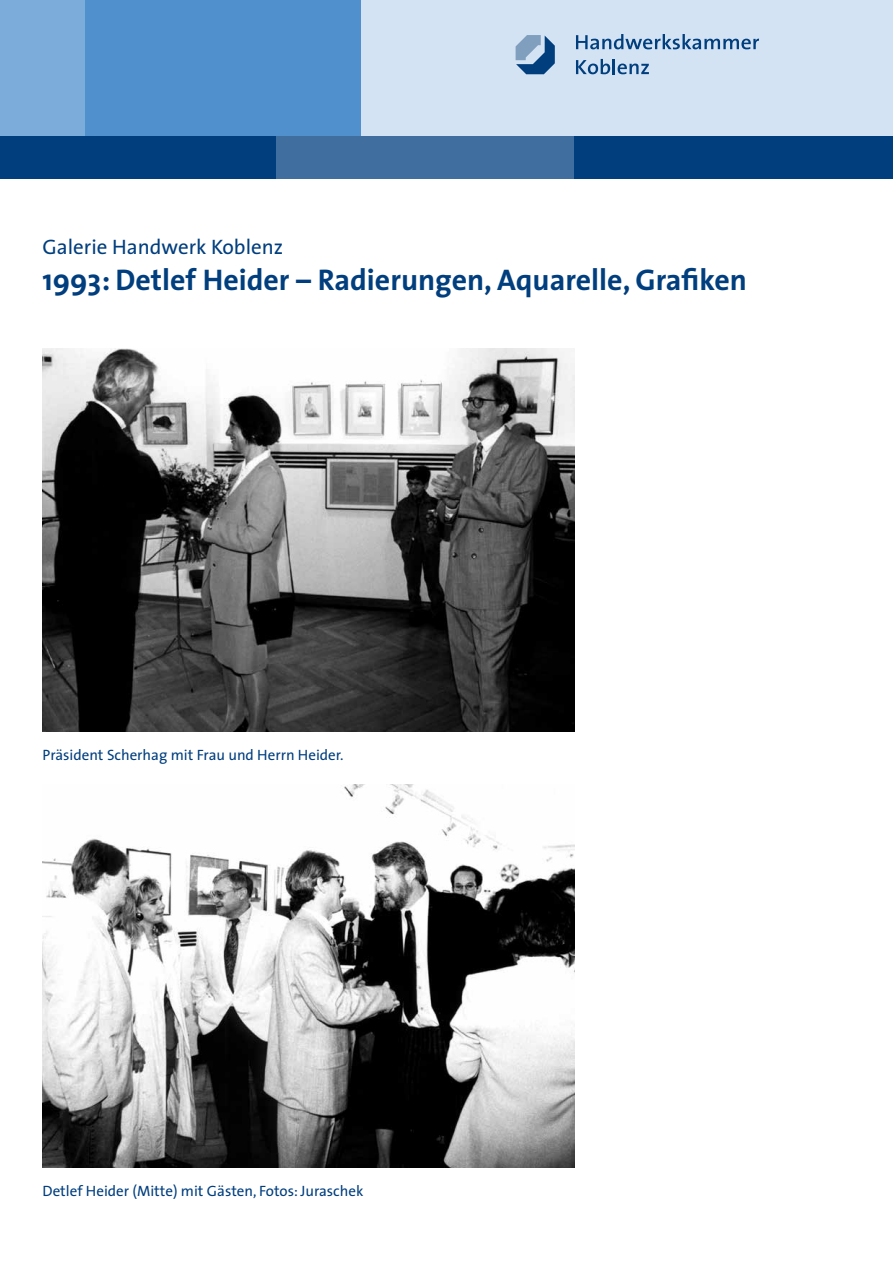
<style>
.page{position:relative;width:893px;height:1263px;background:#fff}
.page>*{position:absolute;margin:0;border:0;box-sizing:border-box;transform-origin:0 0}
.t1{font:700 30px "The Sans";color:#003e7e}
.t2{font:21px "The Sans";color:#003e7e}
.t3{font:15px "The Sans";color:#003e7e}
</style>
<div class="page">
<div style="left:0;top:0;width:85px;height:136px;background:#7cacda"></div>
<div style="left:85px;top:0;width:340px;height:136px;background:#5091cd"></div>
<div style="left:574px;top:136px;width:319px;height:43px;background:#003e7e"></div>
<div style="left:0;top:136px;width:276px;height:43px;background:#003e7e"></div>
<div style="left:276px;top:136px;width:298px;height:43px;background:#406e9e"></div>
<div style="left:361px;top:0;width:532px;height:136px;background:#d3e3f3"></div>
<svg style="left:576px;top:34px;width:183px;height:15px"></svg>
<svg style="left:576px;top:59px;width:73px;height:15px"></svg>
<svg style="left:516px;top:35px;width:39px;height:39px"></svg>
<img style="left:43px;top:784px;width:531px;height:383px">
<img style="left:43px;top:349px;width:531px;height:382px">
<h2 class="t2" style="left:43px;top:233px;width:242px">Galerie Handwerk Koblenz</h2>
<h1 class="t1" style="left:43px;top:261px;width:706px">1993: Detlef Heider – Radierungen, Aquarelle, Grafiken</h1>
<p class="t3" style="left:43px;top:745px;width:303px">Präsident Scherhag mit Frau und Herrn Heider.</p>
<p class="t3" style="left:43px;top:1181px;width:322px">Detlef Heider (Mitte) mit Gästen, Fotos: Juraschek</p>
</div>
